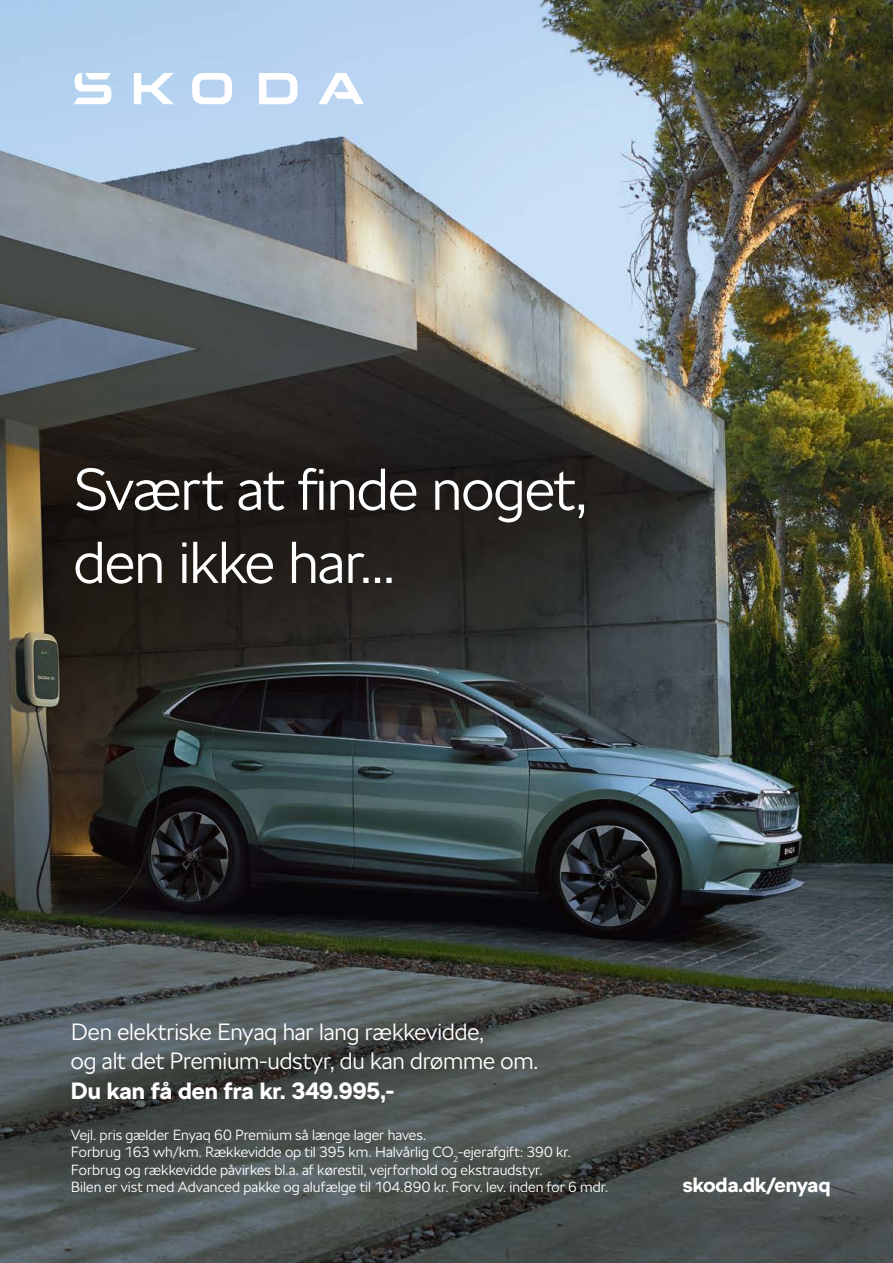
<style>
.page{position:relative;width:893px;height:1263px;background:#fff}
.page>*{position:absolute;margin:0;border:0;box-sizing:border-box;transform-origin:0 0}
.t1{font:300 58.5px/73.1px "SKODA Next";letter-spacing:-.01em;color:#fff}
.t2{font:300 23.4px/29.2px "SKODA Next";letter-spacing:-.01em;color:#fff}
.t3{font:700 23.4px "SKODA Next";color:#fff}
.t4{font:700 20.4px "SKODA Next";color:#fff}
.t5{font:300 14.55px/17.5px "SKODA Next";letter-spacing:.005em;color:#fff}
</style>
<div class="page">
<img style="left:0;top:0;width:893px;height:831px">
<svg style="left:74px;top:73px;width:290px;height:31px"></svg>
<svg style="left:0;top:831px;width:893px;height:432px;background:#414746"></svg>
<h1 class="t1" style="left:74px;top:453px;width:515px">Svært at finde noget, den ikke har…</h1>
<h2 class="t2" style="left:71px;top:1017px;width:469px">Den elektriske Enyaq har lang rækkevidde,<br>og alt det Premium-udstyr, du kan drømme om.</h2>
<h2 class="t3" style="left:71px;top:1074px;width:325px">Du kan få den fra kr. 349.995,-</h2>
<p class="t5" style="left:71px;top:1126px;width:539px">Vejl. pris gælder Enyaq 60 Premium så længe lager haves.<br>Forbrug 163 wh/km. Rækkevidde op til 395 km. Halvårlig CO<sub>2</sub>-ejerafgift: 390 kr.<br>Forbrug og rækkevidde påvirkes bl.a. af kørestil, vejrforhold og ekstraudstyr.<br>Bilen er vist med Advanced pakke og alufælge til 104.890 kr. Forv. lev. inden for 6 mdr.</p>
<h3 class="t4" style="left:683px;top:1171px;width:149px">skoda.dk/enyaq</h3>
</div>
